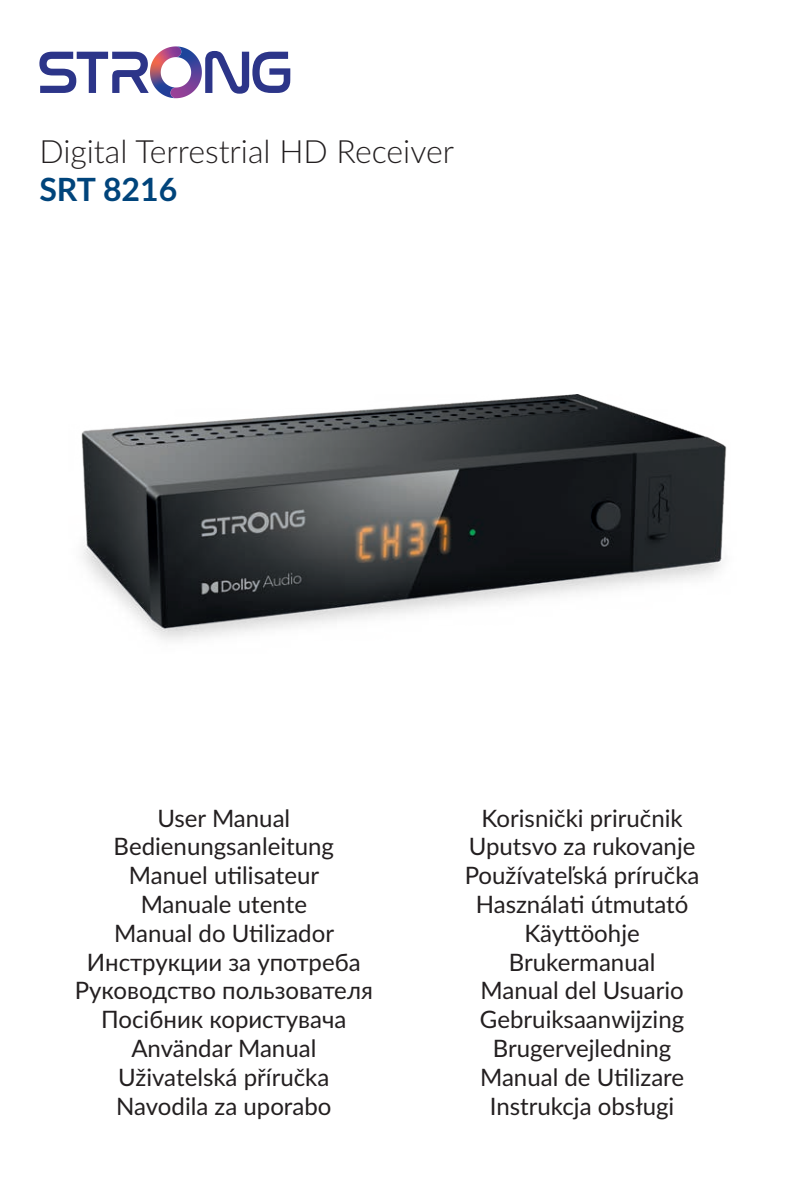
<style>
.page{position:relative;width:806px;height:1191px;background:#fff}
.page>*{position:absolute;margin:0;border:0;box-sizing:border-box;transform-origin:0 0}
.t1{font:300 32px "Lato";color:#231f20}
.t2{font:700 32px "Lato";color:#00447b}
.t3{font:24px/28.8px "Lato";color:#231f20;text-align:center}
</style>
<div class="page">
<img style="left:81px;top:394px;width:646px;height:246px">
<svg style="left:205px;top:51px;width:85px;height:43px"></svg>
<svg style="left:39px;top:46px;width:152px;height:52px"></svg>
<h1 class="t1" style="left:39px;top:129px;width:416px">Digital Terrestrial HD Receiver</h1>
<h1 class="t2" style="left:39px;top:166px;width:139px">SRT 8216</h1>
<p class="t3" style="left:75px;top:802px;width:299px">User Manual<br>Bedienungsanleitung<br>Manuel utilisateur<br>Manuale utente<br>Manual do Utilizador<br>Инструкции за употреба<br>Руководство пользователя<br>Посібник користувача<br>Användar Manual<br>Uživatelská příručka<br>Navodila za uporabo</p>
<p class="t3" style="left:464px;top:802px;width:236px">Korisnički priručnik<br>Uputsvo za rukovanje<br>Používateľská príručka<br>Használati útmutató<br>Käyttöohje<br>Brukermanual<br>Manual del Usuario<br>Gebruiksaanwijzing<br>Brugervejledning<br>Manual de Utilizare<br>Instrukcja obsługi</p>
</div>
